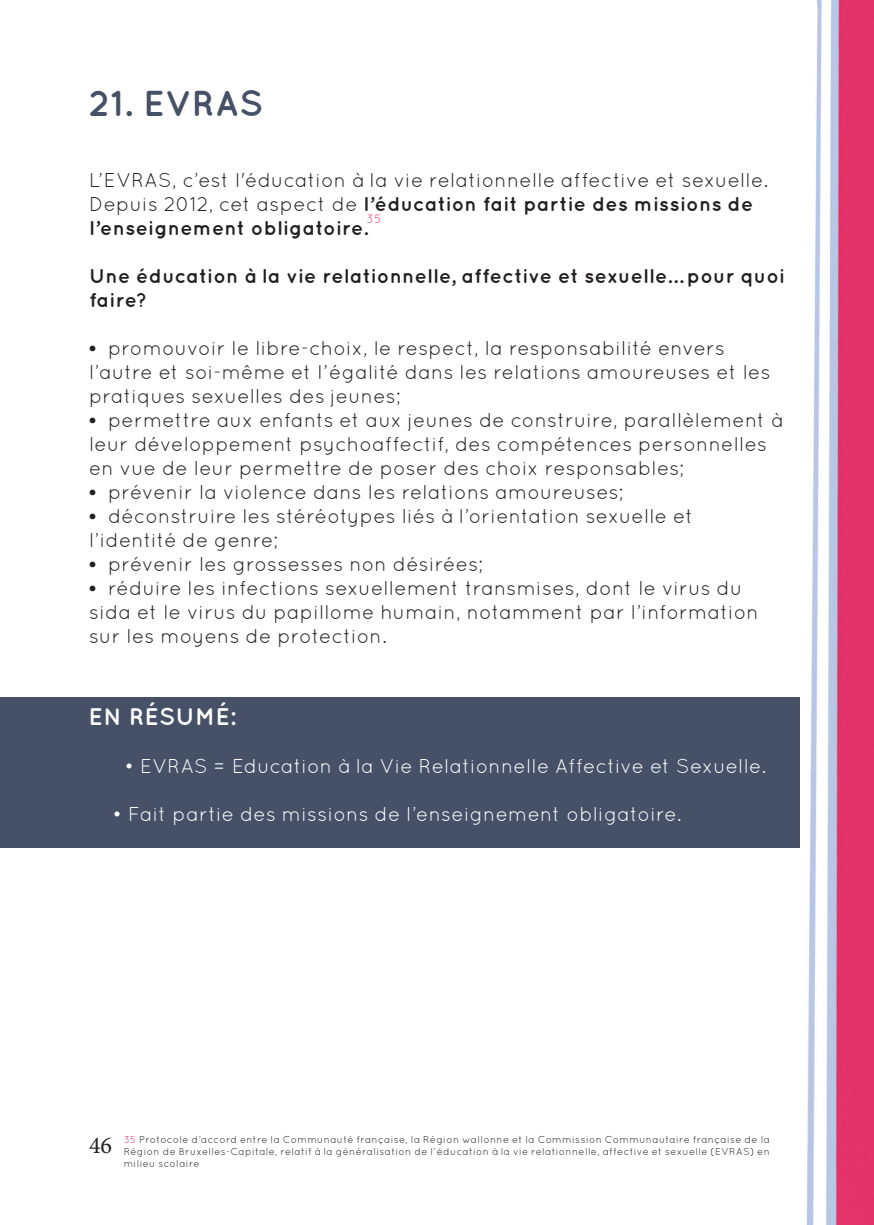
<style>
.page{position:relative;width:874px;height:1225px;background:#fff}
.page>*{position:absolute;margin:0;border:0;box-sizing:border-box;transform-origin:0 0}
.t1{font:700 36px "Quicksand";letter-spacing:.02em;color:#465167}
.Style_de_paragraphe{font:700 24px "Quicksand";letter-spacing:.01em;color:#fff}
.t2{font:24px "Minion Pro";color:#231f20}
.Style_de_paragraphe-2{font:20px/24px "Quicksand";letter-spacing:.015em;color:#231f20}
.Style_de_paragraphe-3{font:700 20px/24px "Quicksand";letter-spacing:.015em;color:#231f20}
.Style_de_paragraphe-4{font:20px "Quicksand";letter-spacing:.015em;color:#fff}
.numéro_petit{font:12px "Quicksand";color:#ec3b72}
.bas_de_pages{font:10px/12px "Quicksand";letter-spacing:.035em;color:#231f20;text-align:justify}
.s1{font-weight:400}
.s2{font-family:"Liberation Sans";font-weight:700}
.s3{color:#ec3b72}
</style>
<div class="page">
<img style="left:799px;top:0;width:74px;height:1225px">
<div style="left:0;top:697px;width:799px;height:151px;background:#465167"></div>
<p class="t1" style="left:88px;top:82px;width:176px">21. EVRAS</p>
<p class="Style_de_paragraphe-2" style="left:89px;top:167px;width:680px">L’EVRAS, c’est l'éducation à la vie relationnelle affective et sexuelle.</p>
<p class="Style_de_paragraphe-3" style="left:89px;top:191px;width:665px"><span class="s1">Depuis 2012, cet aspect de</span> l’éducation fait partie des missions de l’enseignement obligatoire.</p>
<p class="Style_de_paragraphe-3" style="left:89px;top:263px;width:696px">Une éducation à la vie relationnelle, affective et sexuelle… pour quoi faire?</p>
<p class="Style_de_paragraphe-2" style="left:89px;top:335px;width:682px"><span class="s2">•</span> promouvoir le libre-choix, le respect, la responsabilité envers l’autre et soi-même et l’égalité dans les relations amoureuses et les pratiques sexuelles des jeunes;</p>
<p class="Style_de_paragraphe-2" style="left:89px;top:407px;width:688px"><span class="s2">•</span> permettre aux enfants et aux jeunes de construire, parallèlement à leur développement psychoaffectif, des compétences personnelles en vue de leur permettre de poser des choix responsables;</p>
<p class="Style_de_paragraphe-2" style="left:89px;top:479px;width:536px"><span class="s2">•</span> prévenir la violence dans les relations amoureuses;</p>
<p class="Style_de_paragraphe-2" style="left:89px;top:503px;width:605px"><span class="s2">•</span> déconstruire les stéréotypes liés à l’orientation sexuelle et l’identité de genre;</p>
<p class="Style_de_paragraphe-2" style="left:89px;top:551px;width:395px"><span class="s2">•</span> prévenir les grossesses non désirées;</p>
<p class="Style_de_paragraphe-2" style="left:89px;top:575px;width:670px"><span class="s2">•</span> réduire les infections sexuellement transmises, dont le virus du sida et le virus du papillome humain, notamment par l’information sur les moyens de protection.</p>
<p class="numéro_petit" style="left:366px;top:212px;width:16px">35</p>
<p class="Style_de_paragraphe" style="left:89px;top:702px;width:148px">EN RÉSUMÉ:</p>
<p class="Style_de_paragraphe-4" style="left:125px;top:754px;width:642px">• EVRAS = Education à la Vie Relationnelle Affective et Sexuelle.</p>
<p class="Style_de_paragraphe-4" style="left:113px;top:802px;width:570px">• Fait partie des missions de l’enseignement obligatoire.</p>
<p class="t2" style="left:89px;top:1129px;width:25px">46</p>
<p class="bas_de_pages" style="left:124px;top:1133px;width:647px"><span class="s3">35</span> Protocole d’accord entre la Communauté française, la Région wallonne et la Commission Communautaire française de la Région de Bruxelles-Capitale, relatif à la généralisation de l’éducation à la vie relationnelle, affective et sexuelle (EVRAS) en milieu scolaire</p>
</div>
